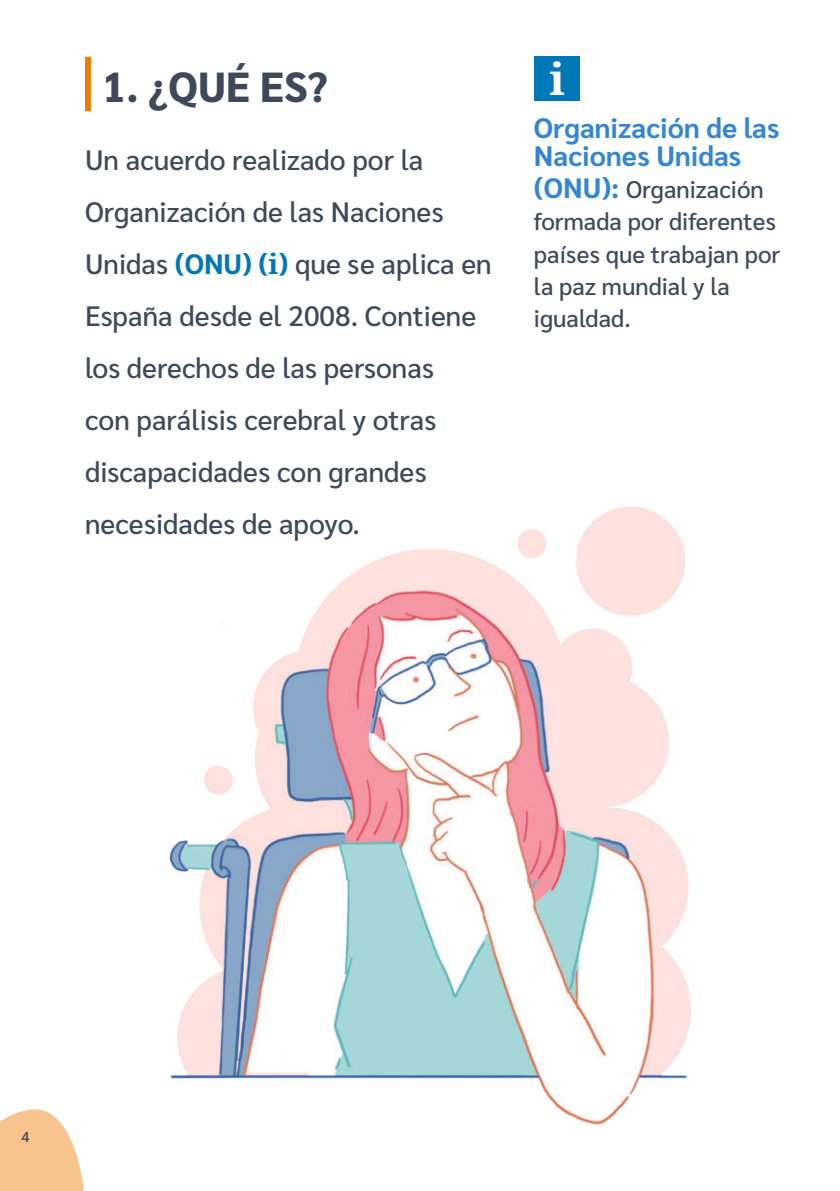
<style>
.page{position:relative;width:840px;height:1191px;background:#fff}
.page>*{position:absolute;margin:0;border:0;box-sizing:border-box;transform-origin:0 0}
.t1{font:700 44px "Droid Serif";color:#fff}
.t2{font:800 42px "Sarabun";color:#404959}
.t3{font:500 28px/52px "Sarabun";color:#404959}
.t4{font:700 28px/28px "Sarabun";color:#3585d5}
.t5{font:500 24px/32px "Sarabun";color:#404959}
.t6{font:600 14px "Open Sans";color:#404959}
.s1{font-weight:700;color:#0077b6}
.s2{font-family:"Droid Serif";font-weight:700;color:#0077b6}
.s3{font-weight:700;font-size:28px;color:#3585d5}
</style>
<div class="page">
<svg style="left:0;top:1109px;width:84px;height:82px"></svg>
<div style="left:85px;top:57px;width:6px;height:54px;background:#ef7c00"></div>
<img style="left:169px;top:506px;width:522px;height:619px">
<div style="left:534px;top:57px;width:45px;height:44px;background:#0077b6"></div>
<h2 class="t2" style="left:102px;top:62px;width:227px">1. ¿QUÉ ES?</h2>
<p class="t3" style="left:85px;top:134px;width:408px">Un acuerdo realizado por la<br>Organización de las Naciones<br>Unidas <span class="s1">(ONU) (</span><span class="s2">i</span><span class="s1">)</span> que se aplica en<br>España desde el 2008. Contiene los derechos de las personas<br>con parálisis cerebral y otras discapacidades con grandes necesidades de apoyo.</p>
<h1 class="t1" style="left:549px;top:49px;width:17px">i</h1>
<p class="t4" style="left:533px;top:115px;width:247px">Organización de las<br>Naciones Unidas</p>
<p class="t5" style="left:533px;top:174px;width:248px"><span class="s3">(ONU):</span> Organización formada por diferentes países que trabajan por la paz mundial y la igualdad.</p>
<p class="t6" style="left:22px;top:1126px;width:9px">4</p>
</div>
